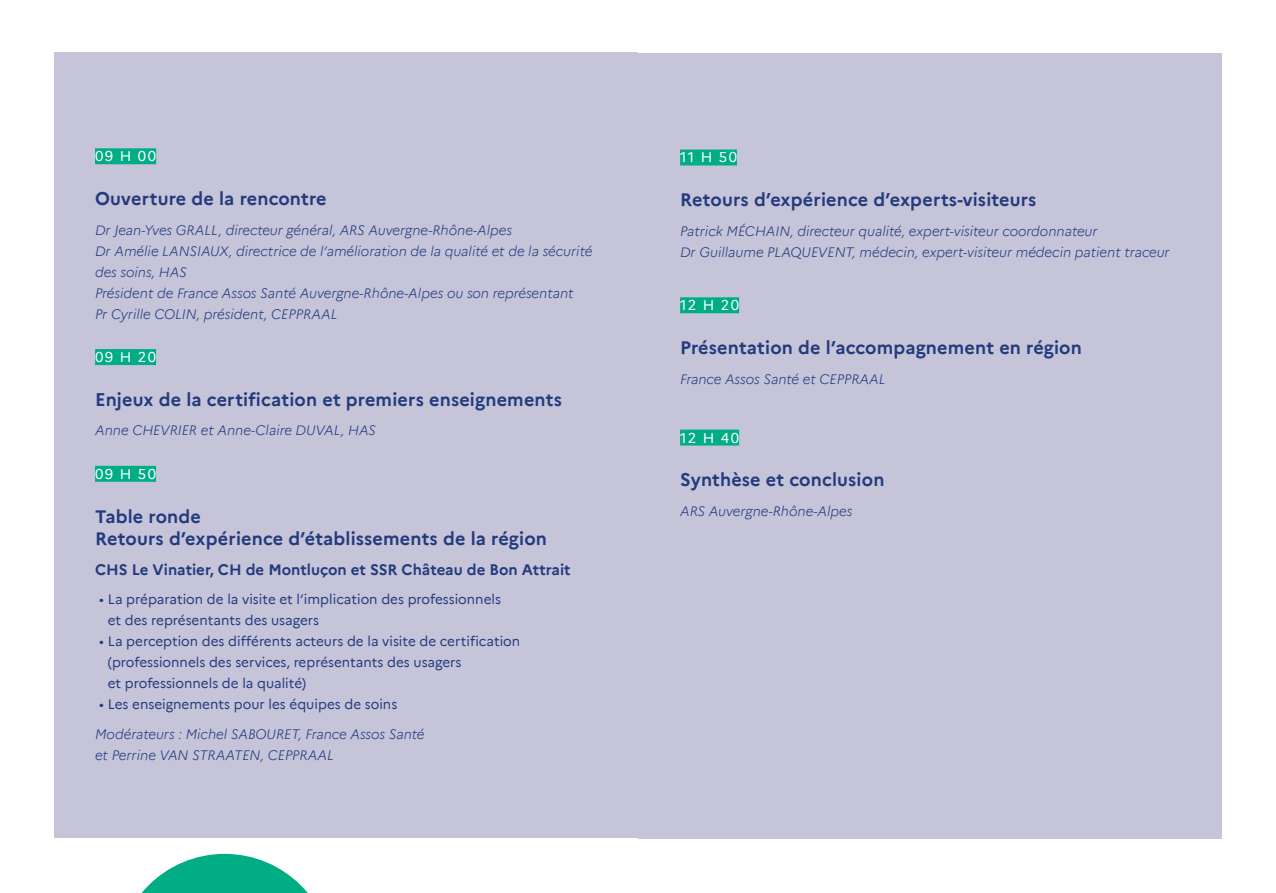
<style>
.page{position:relative;width:1276px;height:893px;background:#fff}
.page>*{position:absolute;margin:0;border:0;box-sizing:border-box;transform-origin:0 0}
.t1{font:700 18px/22.5px "Marianne";letter-spacing:.01em;color:#233b7d}
.t2{font:700 15px "Marianne";color:#233b7d}
.t3{font:13.95px "Marianne";letter-spacing:.095em;color:#fff}
.t4{font:italic 300 13.5px/21px "Marianne";color:#233b7d}
.t5{font:13.5px/21px "Marianne";color:#233b7d}
</style>
<div class="page">
<div style="left:638px;top:53px;width:584px;height:785px;background:#c5c4d9"></div>
<div style="left:54px;top:52px;width:584px;height:786px;background:#c5c4d9"></div>
<svg style="left:141px;top:854px;width:167px;height:39px"></svg>
<div style="left:95px;top:148px;width:61px;height:16px;background:#00ad85"></div>
<div style="left:95px;top:349px;width:61px;height:16px;background:#00ad85"></div>
<div style="left:95px;top:466px;width:61px;height:16px;background:#00ad85"></div>
<div style="left:680px;top:150px;width:57px;height:15px;background:#00ad85"></div>
<div style="left:680px;top:297px;width:59px;height:16px;background:#00ad85"></div>
<div style="left:680px;top:430px;width:59px;height:16px;background:#00ad85"></div>
<p class="t3" style="left:95px;top:146px;width:63px">09 H 00</p>
<p class="t1" style="left:95px;top:186px;width:233px">Ouverture de la rencontre</p>
<p class="t4" style="left:95px;top:218px;width:418px">Dr Jean-Yves GRALL, directeur général, ARS Auvergne-Rhône-Alpes</p>
<p class="t4" style="left:95px;top:239px;width:499px">Dr Amélie LANSIAUX, directrice de l’amélioration de la qualité et de la sécurité des soins, HAS</p>
<p class="t4" style="left:95px;top:281px;width:480px">Président de France Assos Santé Auvergne-Rhône-Alpes ou son représentant</p>
<p class="t4" style="left:95px;top:302px;width:244px">Pr Cyrille COLIN, président, CEPPRAAL</p>
<p class="t3" style="left:95px;top:346px;width:63px">09 H 20</p>
<p class="t1" style="left:95px;top:387px;width:468px">Enjeux de la certification et premiers enseignements</p>
<p class="t4" style="left:95px;top:419px;width:282px">Anne CHEVRIER et Anne-Claire DUVAL, HAS</p>
<p class="t3" style="left:95px;top:463px;width:62px">09 H 50</p>
<p class="t1" style="left:95px;top:503px;width:453px">Table ronde<br>Retours d’expérience d’établissements de la région</p>
<p class="t2" style="left:95px;top:558px;width:477px">CHS Le Vinatier, CH de Montluçon et SSR Château de Bon Attrait</p>
<p class="t5" style="left:108px;top:588px;width:395px;text-indent:-9px">• La préparation de la visite et l’implication des professionnels et des représentants des usagers</p>
<p class="t5" style="left:108px;top:630px;width:414px;text-indent:-9px">• La perception des différents acteurs de la visite de certification (professionnels des services, représentants des usagers<br>et professionnels de la qualité)</p>
<p class="t5" style="left:99px;top:693px;width:299px">• Les enseignements pour les équipes de soins</p>
<p class="t4" style="left:95px;top:722px;width:331px">Modérateurs : Michel SABOURET, France Assos Santé et Perrine VAN STRAATEN, CEPPRAAL</p>
<p class="t3" style="left:680px;top:147px;width:58px">11 H 50</p>
<p class="t1" style="left:680px;top:187px;width:358px">Retours d’expérience d’experts-visiteurs</p>
<p class="t4" style="left:680px;top:219px;width:419px">Patrick MÉCHAIN, directeur qualité, expert-visiteur coordonnateur</p>
<p class="t4" style="left:680px;top:240px;width:491px">Dr Guillaume PLAQUEVENT, médecin, expert-visiteur médecin patient traceur</p>
<p class="t3" style="left:680px;top:295px;width:60px">12 H 20</p>
<p class="t1" style="left:680px;top:335px;width:403px">Présentation de l’accompagnement en région</p>
<p class="t4" style="left:680px;top:367px;width:207px">France Assos Santé et CEPPRAAL</p>
<p class="t3" style="left:680px;top:427px;width:61px">12 H 40</p>
<p class="t1" style="left:680px;top:467px;width:206px">Synthèse et conclusion</p>
<p class="t4" style="left:680px;top:499px;width:174px">ARS Auvergne-Rhône-Alpes</p>
</div>
